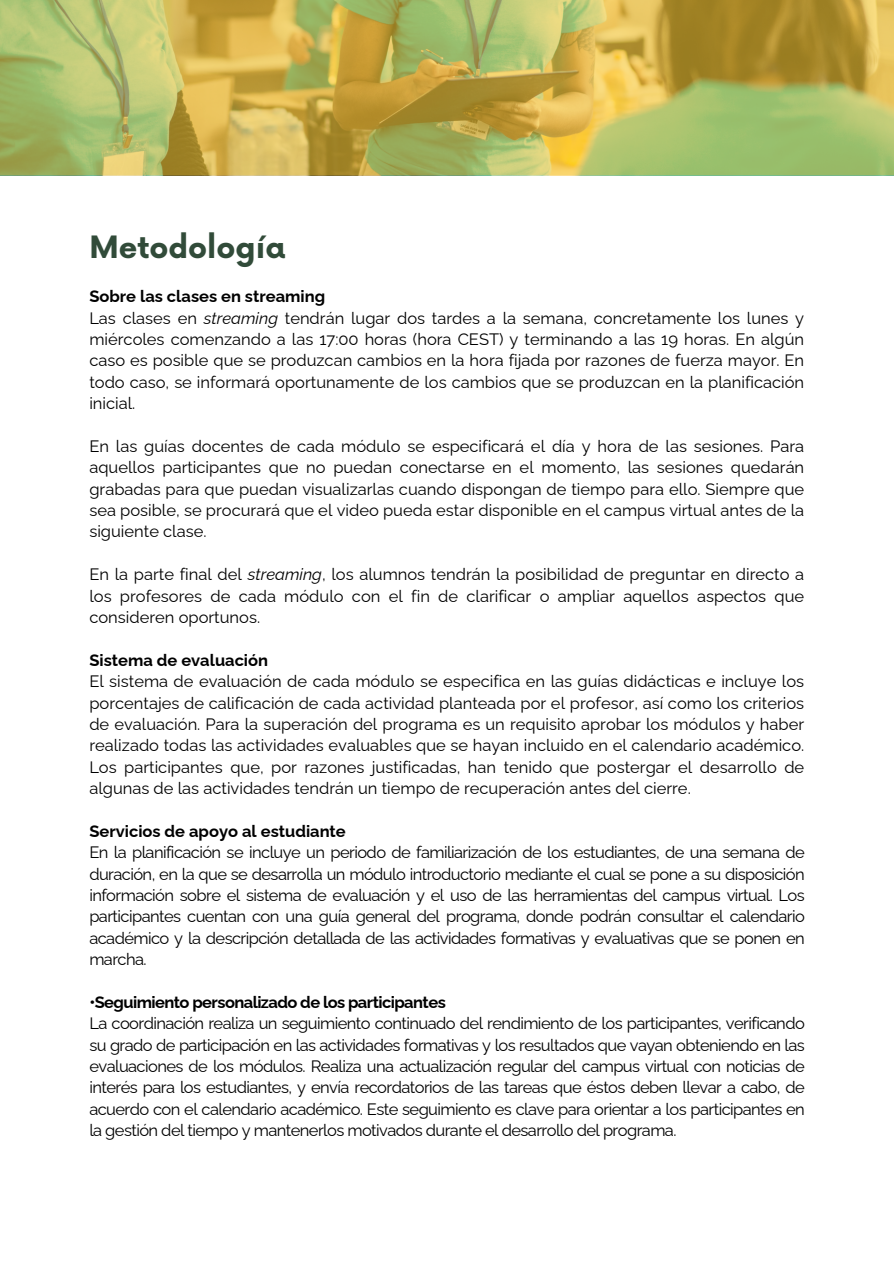
<style>
.page{position:relative;width:894px;height:1264px;background:#fff}
.page>*{position:absolute;margin:0;border:0;box-sizing:border-box;transform-origin:0 0}
.t1{font:700 30px "Now";color:#314b39}
.t2{font:16.5px/21.3px "Raleway";color:#000;text-align:justify}
.t3{font:700 16.5px "Raleway";color:#000}
.t4{font:700 16.5px "Raleway";letter-spacing:-.035em;color:#000}
.s1{font-weight:700}
.s2{font-style:italic}
</style>
<div class="page">
<svg style="left:0;top:0;width:893px;height:176px;background:#b8b157"></svg>
<h1 class="t1" style="left:89px;top:230px;width:198px">Metodología</h1>
<p class="t2" style="left:89px;top:286px;width:716px;text-align:left"><span class="s1">Sobre las clases en streaming<br></span>Las clases en <span class="s2">streaming</span> tendrán lugar dos tardes a la semana, concretamente los lunes y miércoles comenzando a las 17:00 horas (hora CEST) y terminando a las 19 horas. En algún caso es posible que se produzcan cambios en la hora fijada por razones de fuerza mayor. En todo caso, se informará oportunamente de los cambios que se produzcan en la planificación inicial.</p>
<p class="t2" style="left:89px;top:435px;width:716px">En las guías docentes de cada módulo se especificará el día y hora de las sesiones. Para aquellos participantes que no puedan conectarse en el momento, las sesiones quedarán grabadas para que puedan visualizarlas cuando dispongan de tiempo para ello. Siempre que sea posible, se procurará que el video pueda estar disponible en el campus virtual antes de la siguiente clase.</p>
<p class="t2" style="left:89px;top:563px;width:716px">En la parte final del <span class="s2">streaming</span>, los alumnos tendrán la posibilidad de preguntar en directo a los profesores de cada módulo con el fin de clarificar o ampliar aquellos aspectos que consideren oportunos.</p>
<p class="t3" style="left:89px;top:650px;width:180px">Sistema de evaluación</p>
<p class="t2" style="left:89px;top:670px;width:716px">El sistema de evaluación de cada módulo se especifica en las guías didácticas e incluye los porcentajes de calificación de cada actividad planteada por el profesor, así como los criterios de evaluación. Para la superación del programa es un requisito aprobar los módulos y haber realizado todas las actividades evaluables que se hayan incluido en el calendario académico.<br>Los participantes que, por razones justificadas, han tenido que postergar el desarrollo de algunas de las actividades tendrán un tiempo de recuperación antes del cierre.</p>
<p class="t3" style="left:89px;top:821px;width:258px">Servicios de apoyo al estudiante</p>
<p class="t2" style="left:89px;top:841px;width:716px">En la planificación se incluye un periodo de familiarización de los estudiantes, de una semana de duración, en la que se desarrolla un módulo introductorio mediante el cual se pone a su disposición información sobre el sistema de evaluación y el uso de las herramientas del campus virtual. Los participantes cuentan con una guía general del programa, donde podrán consultar el calendario académico y la descripción detallada de las actividades formativas y evaluativas que se ponen en marcha.</p>
<p class="t4" style="left:89px;top:992px;width:358px">•Seguimiento personalizado de los participantes</p>
<p class="t2" style="left:89px;top:1012px;width:716px">La coordinación realiza un seguimiento continuado del rendimiento de los participantes, verificando su grado de participación en las actividades formativas y los resultados que vayan obteniendo en las evaluaciones de los módulos. Realiza una actualización regular del campus virtual con noticias de interés para los estudiantes, y envía recordatorios de las tareas que éstos deben llevar a cabo, de acuerdo con el calendario académico. Este seguimiento es clave para orientar a los participantes en la gestión del tiempo y mantenerlos motivados durante el desarrollo del programa.</p>
</div>
